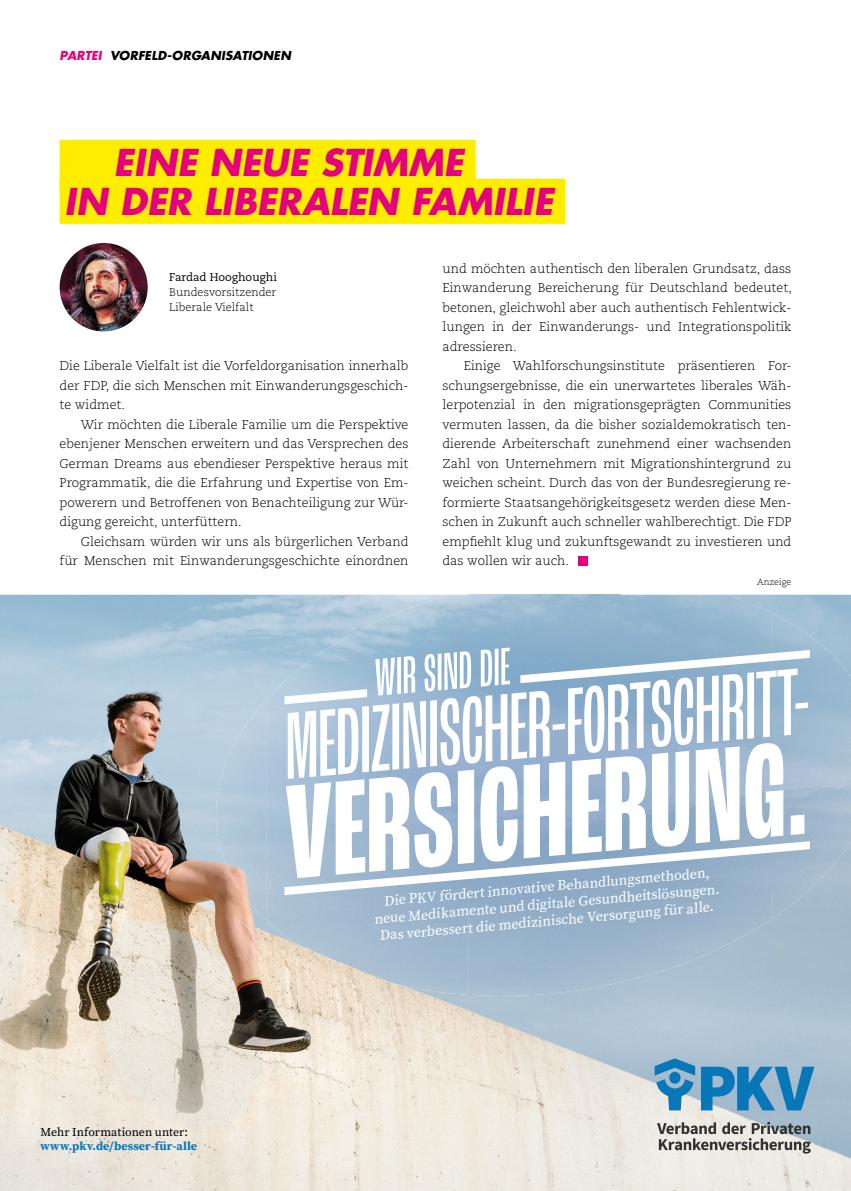
<style>
.page{position:relative;width:851px;height:1191px;background:#fff}
.page>*{position:absolute;margin:0;border:0;box-sizing:border-box;transform-origin:0 0}
.t1{font:italic 700 36px/39px "Futura LT Pro";color:#e5007d}
.t2{font:14.25px/17.1px "Source Serif Pro";color:#fff;text-align:center}
.t3{font:300 12.75px/19.5px "Caecilia LT Std";color:#000;text-align:justify}
.t4{font:italic 700 12px "Futura LT Pro";letter-spacing:.005em;color:#000}
.t5{font:700 12px "Source Serif Pro";letter-spacing:.01em;color:#0877b8}
.t6{font:12px "Source Serif Pro";color:#000}
.t7{font:300 11.25px/15px "Caecilia LT Std";color:#000}
.t8{font:11.25px "Caecilia LT Std";color:#000}
.t9{font:300 9px "Caecilia LT Std";color:#000}
.s1{color:#e5007d}
</style>
<div class="page">
<div style="left:60px;top:140px;width:415px;height:45px;background:#ffed00"></div>
<div style="left:60px;top:179px;width:505px;height:45px;background:#ffed00"></div>
<img style="left:60px;top:243px;width:88px;height:88px;border-radius:44px">
<div style="left:578px;top:556px;width:10px;height:10px;background:#e5007d"></div>
<img style="left:0;top:595px;width:850px;height:596px">
<img style="left:317px;top:595px;width:454px;height:50px">
<img style="left:771px;top:612px;width:50px;height:307px">
<img style="left:266px;top:656px;width:51px;height:299px">
<img style="left:821px;top:645px;width:29px;height:233px">
<img style="left:216px;top:699px;width:50px;height:221px">
<img style="left:317px;top:899px;width:151px;height:95px">
<img style="left:468px;top:899px;width:152px;height:97px">
<img style="left:619px;top:899px;width:152px;height:83px">
<svg style="left:276px;top:836px;width:541px;height:63px;background:#a1b8ce"></svg>
<svg style="left:276px;top:645px;width:541px;height:64px;background:#a4c1d6"></svg>
<svg style="left:286px;top:742px;width:518px;height:136px"></svg>
<svg style="left:288px;top:668px;width:519px;height:111px"></svg>
<svg style="left:654px;top:1058px;width:160px;height:52px;background:#619fc5"></svg>
<svg style="left:657px;top:1122px;width:153px;height:31px;background:#acaca8"></svg>
<p class="t4" style="left:60px;top:46px;width:233px"><span class="s1">PARTEI</span> VORFELD-ORGANISATIONEN</p>
<h1 class="t1" style="left:64px;top:142px;width:490px;text-indent:49px">EINE NEUE STIMME<br>IN DER LIBERALEN FAMILIE</h1>
<p class="t8" style="left:169px;top:271px;width:109px">Fardad Hooghoughi</p>
<p class="t7" style="left:169px;top:285px;width:109px">Bundesvorsitzender<br>Liberale Vielfalt</p>
<p class="t3" style="left:60px;top:356px;width:350px">Die Liberale Vielfalt ist die Vorfeldorganisation innerhalb der FDP, die sich Menschen mit Einwanderungsgeschich&shy;te widmet.</p>
<p class="t3" style="left:60px;top:415px;width:350px;text-indent:21px">Wir möchten die Liberale Familie um die Perspektive ebenjener Menschen erweitern und das Versprechen des German Dreams aus ebendieser Perspektive heraus mit Programmatik, die die Erfahrung und Expertise von Em&shy;powerern und Betroffenen von Benachteiligung zur Wür&shy;digung gereicht, unterfüttern.</p>
<p class="t3" style="left:60px;top:532px;width:350px;text-align:right">Gleichsam würden wir uns als bürgerlichen Verband für Menschen mit Einwanderungsgeschichte einordnen</p>
<p class="t3" style="left:442px;top:259px;width:351px">und möchten authentisch den liberalen Grundsatz, dass Einwanderung Bereicherung für Deutschland bedeutet, betonen, gleichwohl aber auch authentisch Fehlentwick&shy;lungen in der Einwanderungs- und Integrationspolitik adressieren.</p>
<p class="t3" style="left:442px;top:356px;width:350px;text-indent:21px">Einige Wahlforschungsinstitute präsentieren For&shy;schungsergebnisse, die ein unerwartetes liberales Wäh&shy;lerpotenzial in den migrationsgeprägten Communities vermuten lassen, da die bisher sozialdemokratisch ten&shy;dierende Arbeiterschaft zunehmend einer wachsenden Zahl von Unternehmern mit Migrationshintergrund zu weichen scheint. Durch das von der Bundesregierung re&shy;formierte Staatsangehörigkeitsgesetz werden diese Men&shy;schen in Zukunft auch schneller wahlberechtigt. Die FDP empfiehlt klug und zukunftsgewandt zu investieren und das wollen wir auch.</p>
<p class="t9" style="left:757px;top:577px;width:36px">Anzeige</p>
<p class="t6" style="left:40px;top:1123px;width:149px">Mehr Informationen unter:</p>
<p class="t5" style="left:40px;top:1137px;width:158px">www.pkv.de/besser-für-alle</p>
<p class="t2" style="left:372px;top:893px;width:347px;rotate:-5deg">Die PKV fördert innovative Behandlungsmethoden, neue Medikamente und digitale Gesundheitslösungen.<br>Das verbessert die medizinische Versorgung für alle.</p>
</div>
